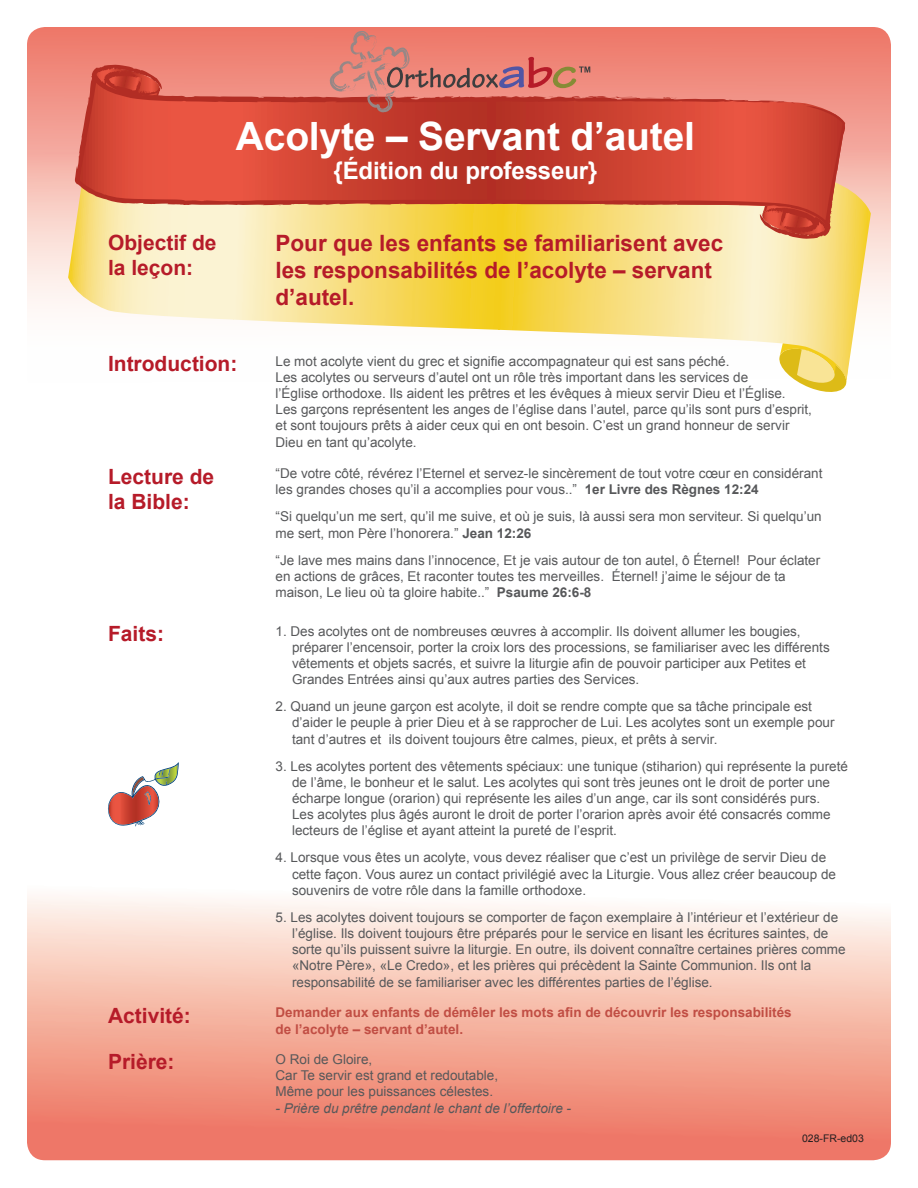
<style>
.page{position:relative;width:918px;height:1188px;background:#fff}
.page>*{position:absolute;margin:0;border:0;box-sizing:border-box;transform-origin:0 0}
.t1{font:700 39px "Arial";letter-spacing:-.005em;color:#fff}
.t2{font:700 24px "Arial";letter-spacing:-.005em;color:#fff}
.t3{font:700 22.5px/27px "Arial";color:#b61b29}
.t4{font:700 21px/25.2px "Arial";color:#b61b29}
.t5{font:13.5px/16.2px "Arial";color:#57585a}
.t6{font:700 13.5px/16.2px "Arial";color:#c14e44}
.t7{font:italic 13.5px "Arial";color:#57585a}
.t8{font:10.5px "Arial";color:#231f20}
.s1{font-weight:700}
</style>
<div class="page">
<div style="left:27px;top:27px;width:864px;height:372px;background:linear-gradient(to bottom,#ee7a6a,#fff);border-radius:18px"></div>
<div style="left:27px;top:847px;width:864px;height:313px;background:linear-gradient(to bottom,#fff,#ed6e57);border-radius:18px"></div>
<svg style="left:778px;top:381px;width:77px;height:14px"></svg>
<svg style="left:68px;top:110px;width:803px;height:271px"></svg>
<svg style="left:760px;top:229px;width:76px;height:10px"></svg>
<svg style="left:75px;top:75px;width:775px;height:154px;background:#da674b"></svg>
<svg style="left:789px;top:102px;width:20px;height:3px"></svg>
<svg style="left:610px;top:96px;width:9px;height:2px"></svg>
<svg style="left:78px;top:47px;width:84px;height:163px;background:#da5c49"></svg>
<svg style="left:108px;top:762px;width:71px;height:64px"></svg>
<svg style="left:330px;top:31px;width:260px;height:82px;background:#d67065"></svg>
<p class="t1" style="left:236px;top:111px;width:461px">Acolyte – Servant d’autel</p>
<p class="t2" style="left:333px;top:155px;width:266px">{Édition du professeur}</p>
<p class="t4" style="left:108px;top:231px;width:110px">Objectif de la leçon:</p>
<p class="t3" style="left:276px;top:231px;width:449px">Pour que les enfants se familiarisent avec les responsabilités de l’acolyte – servant d’autel.</p>
<p class="t4" style="left:108px;top:352px;width:131px">Introduction:</p>
<p class="t4" style="left:108px;top:464px;width:108px">Lecture de la Bible:</p>
<p class="t5" style="left:276px;top:353px;width:538px">Le mot acolyte vient du grec et signifie accompagnateur qui est sans péché.<br>Les acolytes ou serveurs d’autel ont un rôle très important dans les services de<br>l’Église orthodoxe. Ils aident les prêtres et les évêques à mieux servir Dieu et l’Église.<br>Les garçons représentent les anges de l’église dans l’autel, parce qu’ils sont purs d’esprit, et sont toujours prêts à aider ceux qui en ont besoin. C’est un grand honneur de servir Dieu en tant qu’acolyte.</p>
<p class="t5" style="left:276px;top:465px;width:548px">“De votre côté, révérez l’Eternel et servez-le sincèrement de tout votre cœur en considérant les grandes choses qu’il a accomplies pour vous..” <span class="s1">1er Livre des Règnes 12:24</span></p>
<p class="t5" style="left:276px;top:509px;width:548px">“Si quelqu’un me sert, qu’il me suive, et où je suis, là aussi sera mon serviteur. Si quelqu’un me sert, mon Père l’honorera.” <span class="s1">Jean 12:26</span></p>
<p class="t5" style="left:276px;top:552px;width:546px">“Je lave mes mains dans l’innocence, Et je vais autour de ton autel, ô Éternel! Pour éclater en actions de grâces, Et raconter toutes tes merveilles. Éternel! j’aime le séjour de ta maison, Le lieu où ta gloire habite..” <span class="s1">Psaume 26:6-8</span></p>
<p class="t4" style="left:108px;top:622px;width:58px">Faits:</p>
<p class="t5" style="left:292px;top:623px;width:539px;text-indent:-16px">1. Des acolytes ont de nombreuses œuvres à accomplir. Ils doivent allumer les bougies, préparer l’encensoir, porter la croix lors des processions, se familiariser avec les différents vêtements et objets sacrés, et suivre la liturgie afin de pouvoir participer aux Petites et Grandes Entrées ainsi qu’aux autres parties des Services.</p>
<p class="t5" style="left:292px;top:699px;width:544px;text-indent:-16px">2. Quand un jeune garçon est acolyte, il doit se rendre compte que sa tâche principale est d’aider le peuple à prier Dieu et à se rapprocher de Lui. Les acolytes sont un exemple pour tant d’autres et ils doivent toujours être calmes, pieux, et prêts à servir.</p>
<p class="t5" style="left:292px;top:758px;width:558px;text-indent:-16px">3. Les acolytes portent des vêtements spéciaux: une tunique (stiharion) qui représente la pureté de l’âme, le bonheur et le salut. Les acolytes qui sont très jeunes ont le droit de porter une écharpe longue (orarion) qui représente les ailes d’un ange, car ils sont considérés purs.<br>Les acolytes plus âgés auront le droit de porter l’orarion après avoir été consacrés comme lecteurs de l’église et ayant atteint la pureté de l’esprit.</p>
<p class="t5" style="left:292px;top:850px;width:546px;text-indent:-16px">4. Lorsque vous êtes un acolyte, vous devez réaliser que c’est un privilège de servir Dieu de cette façon. Vous aurez un contact privilégié avec la Liturgie. Vous allez créer beaucoup de souvenirs de votre rôle dans la famille orthodoxe.</p>
<p class="t5" style="left:292px;top:909px;width:555px;text-indent:-16px">5. Les acolytes doivent toujours se comporter de façon exemplaire à l’intérieur et l’extérieur de l’église. Ils doivent toujours être préparés pour le service en lisant les écritures saintes, de sorte qu’ils puissent suivre la liturgie. En outre, ils doivent connaître certaines prières comme «Notre Père», «Le Credo», et les prières qui précèdent la Sainte Communion. Ils ont la responsabilité de se familiariser avec les différentes parties de l’église.</p>
<p class="t4" style="left:108px;top:1004px;width:84px">Activité:</p>
<p class="t6" style="left:276px;top:1005px;width:518px">Demander aux enfants de démêler les mots afin de découvrir les responsabilités de l’acolyte – servant d’autel.</p>
<p class="t4" style="left:108px;top:1050px;width:68px">Prière:</p>
<p class="t5" style="left:276px;top:1051px;width:98px">O Roi de Gloire,</p>
<p class="t5" style="left:276px;top:1067px;width:224px">Car Te servir est grand et redoutable,</p>
<p class="t5" style="left:276px;top:1084px;width:219px">Même pour les puissances célestes.</p>
<p class="t7" style="left:276px;top:1099px;width:297px">- Prière du prêtre pendant le chant de l’offertoire -</p>
<p class="t8" style="left:802px;top:1131px;width:63px">028-FR-ed03</p>
</div>
